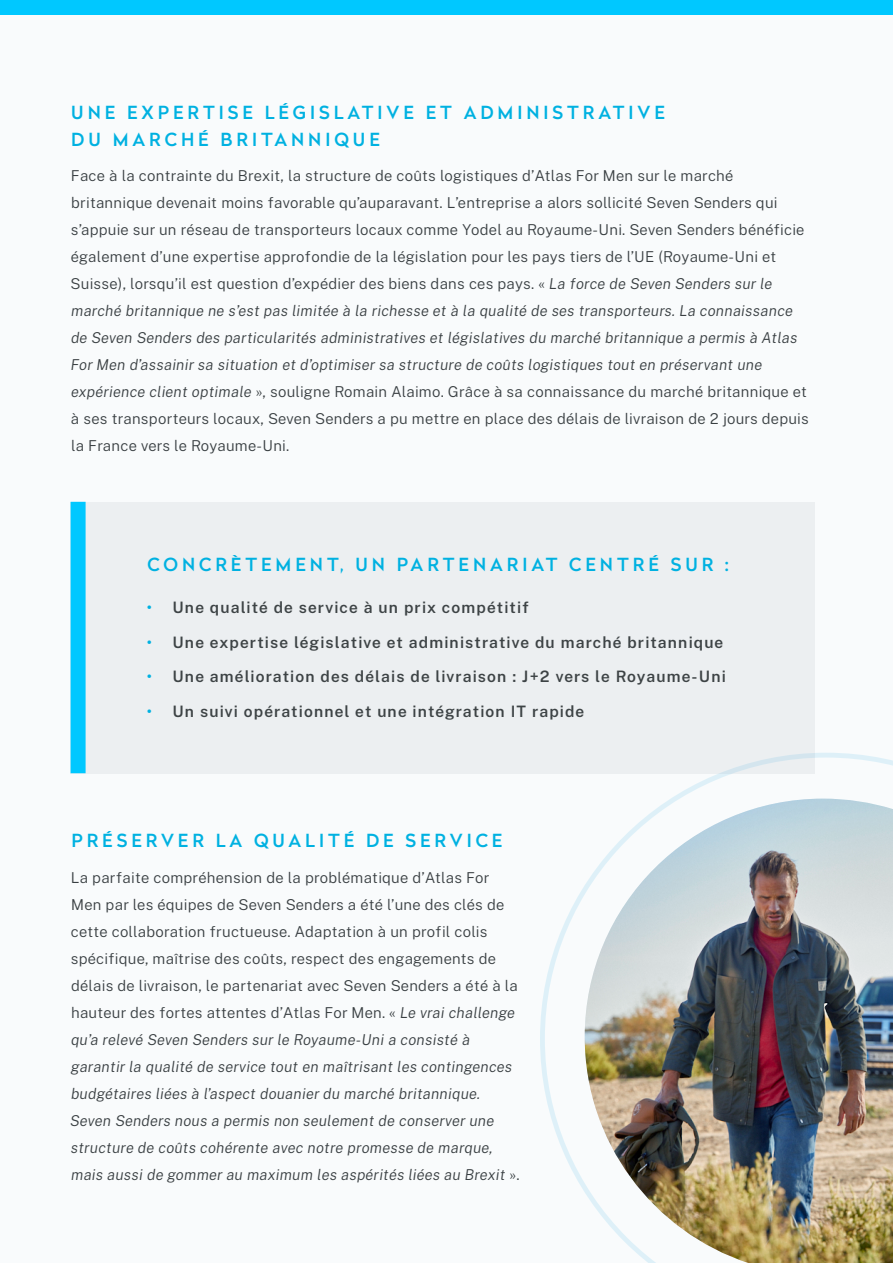
<style>
.page{position:relative;width:893px;height:1263px;background:#f4f8fa}
.page>*{position:absolute;margin:0;border:0;box-sizing:border-box;transform-origin:0 0}
.t1{font:500 18px/27px "Radikal";letter-spacing:.22em;color:#00b1e1}
.t2{font:600 15.75px "Public Sans";letter-spacing:.075em;color:#3d4345}
.t3{font:300 15px/27px "Public Sans";letter-spacing:.02em;color:#393f42}
.t4{font:italic 300 15px/27px "Public Sans";letter-spacing:.02em;color:#393f42}
.s1{font-style:italic}
.s2{color:#00b1e1}
.s3{font-style:normal}
</style>
<div class="page">
<svg style="left:540px;top:753px;width:353px;height:439px"></svg>
<div style="left:0;top:0;width:893px;height:15px;background:#00c8ff"></div>
<div style="left:71px;top:502px;width:744px;height:271px;background:#eceff1"></div>
<div style="left:71px;top:502px;width:15px;height:271px;background:#00c8ff"></div>
<img style="left:585px;top:799px;width:308px;height:464px">
<p class="t1" style="left:71px;top:98px;width:595px">UNE EXPERTISE LÉGISLATIVE ET ADMINISTRATIVE<br>DU MARCHÉ BRITANNIQUE</p>
<p class="t3" style="left:70px;top:162px;width:740px">Face à la contrainte du Brexit, la structure de coûts logistiques d’Atlas For Men sur le marché britannique devenait moins favorable qu’auparavant. L’entreprise a alors sollicité Seven Senders qui s’appuie sur un réseau de transporteurs locaux comme Yodel au Royaume-Uni. Seven Senders bénéficie également d’une expertise approfondie de la législation pour les pays tiers de l’UE (Royaume-Uni et Suisse), lorsqu’il est question d’expédier des biens dans ces pays. « <span class="s1">La force de Seven Senders sur le marché britannique ne s’est pas limitée à la richesse et à la qualité de ses transporteurs. La connaissance de Seven Senders des particularités administratives et législatives du marché britannique a permis à Atlas For Men d’assainir sa situation et d’optimiser sa structure de coûts logistiques tout en préservant une expérience client optimale</span> », souligne Romain Alaimo. Grâce à sa connaissance du marché britannique et à ses transporteurs locaux, Seven Senders a pu mettre en place des délais de livraison de 2 jours depuis la France vers le Royaume-Uni.</p>
<p class="t1" style="left:147px;top:550px;width:583px">CONCRÈTEMENT, UN PARTENARIAT CENTRÉ SUR :</p>
<p class="t2" style="left:147px;top:595px;width:383px"><span class="s2">•</span> Une qualité de service à un prix compétitif</p>
<p class="t2" style="left:147px;top:630px;width:578px"><span class="s2">•</span> Une expertise législative et administrative du marché britannique</p>
<p class="t2" style="left:147px;top:664px;width:580px"><span class="s2">•</span> Une amélioration des délais de livraison : J+2 vers le Royaume-Uni</p>
<p class="t2" style="left:147px;top:699px;width:439px"><span class="s2">•</span> Un suivi opérationnel et une intégration IT rapide</p>
<p class="t1" style="left:71px;top:827px;width:433px">PRÉSERVER LA QUALITÉ DE SERVICE</p>
<p class="t4" style="left:70px;top:863px;width:451px"><span class="s3">La parfaite compréhension de la problématique d’Atlas For Men par les équipes de Seven Senders a été l’une des clés de cette collaboration fructueuse. Adaptation à un profil colis spécifique, maîtrise des coûts, respect des engagements de délais de livraison, le partenariat avec Seven Senders a été à la hauteur des fortes attentes d’Atlas For Men. «</span> Le vrai challenge qu’a relevé Seven Senders sur le Royaume-Uni a consisté à garantir la qualité de service tout en maîtrisant les contingences budgétaires liées à l’aspect douanier du marché britannique.<br>Seven Senders nous a permis non seulement de conserver une structure de coûts cohérente avec notre promesse de marque, mais aussi de gommer au maximum les aspérités liées au Brexit <span class="s3">».</span></p>
</div>
